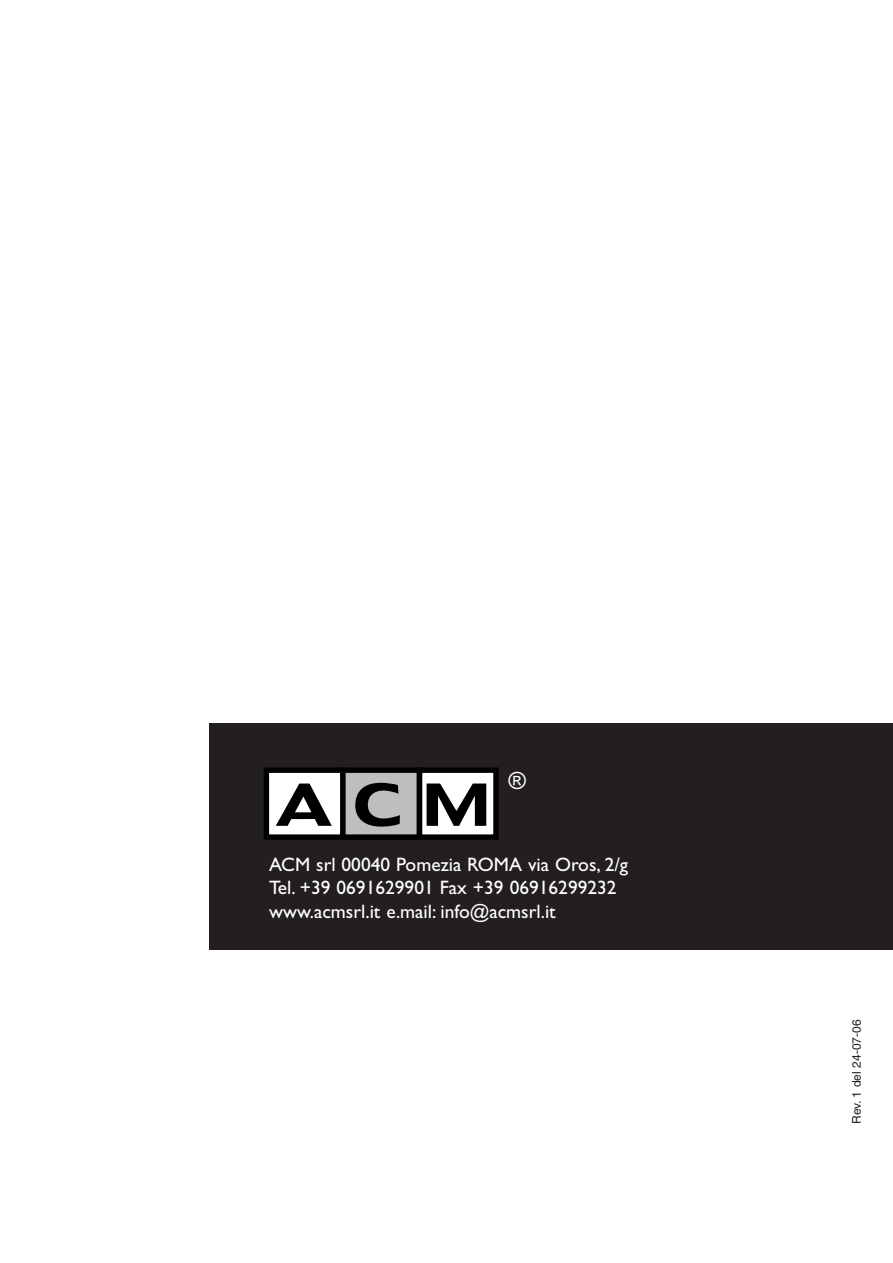
<style>
.page{position:relative;width:893px;height:1263px;background:#fff}
.page>*{position:absolute;margin:0;border:0;box-sizing:border-box;transform-origin:0 0}
.t1{font:23.7px "Gill Sans";color:#fff}
.t2{font:19.5px/23.4px "Gill Sans";color:#fff}
.t3{font:12px "Helvetica";color:#231f1f}
</style>
<div class="page">
<div style="left:209px;top:723px;width:683px;height:227px;background:#231f1f"></div>
<svg style="left:264px;top:767px;width:234px;height:73px"></svg>
<p class="t1" style="left:508px;top:773px;width:19px">®</p>
<p class="t2" style="left:269px;top:855px;width:361px">ACM srl 00040 Pomezia ROMA via Oros, 2/g<br>Tel. +39 0691629901 Fax +39 06916299232 www.acmsrl.it e.mail: info@acmsrl.it</p>
<p class="t3" style="left:852px;top:1124px;width:106px;rotate:-90deg">Rev. 1 del 24-07-06</p>
</div>
